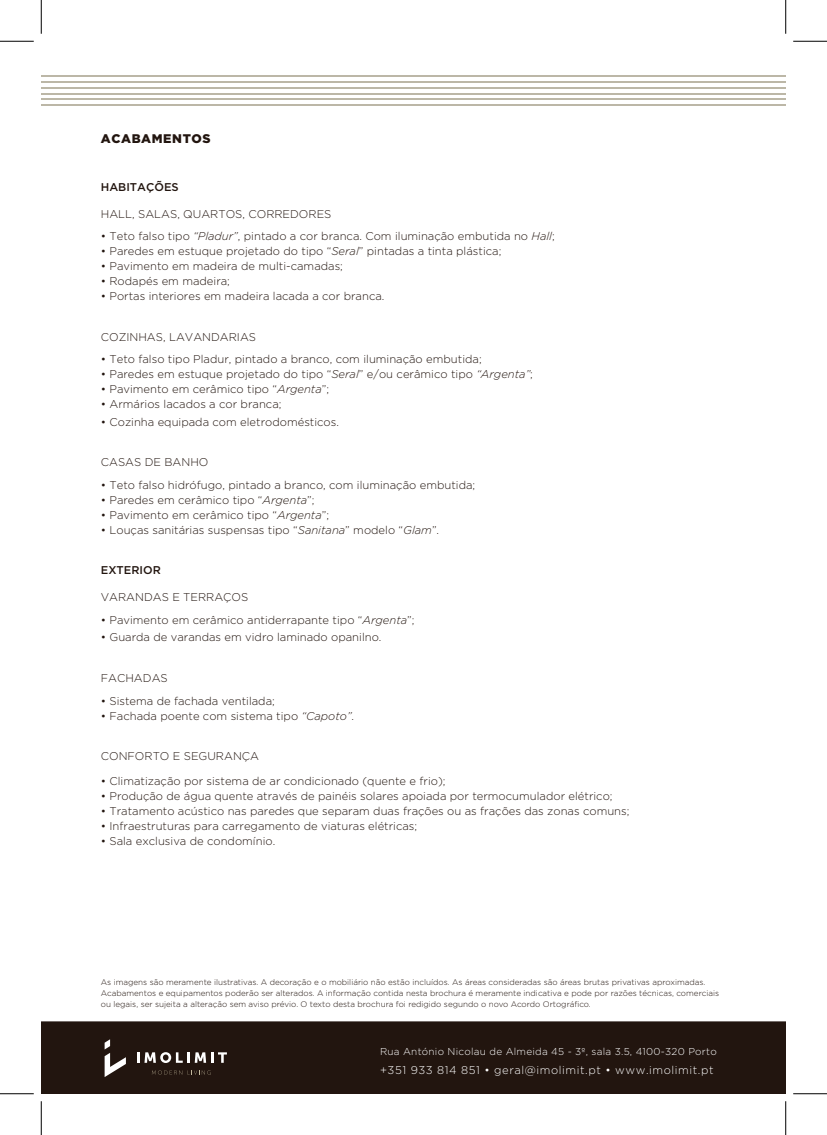
<style>
.page{position:relative;width:827px;height:1135px;background:#fff}
.page>*{position:absolute;margin:0;border:0;box-sizing:border-box;transform-origin:0 0}
.t1{font:900 12.5px "Gotham";letter-spacing:.05em;color:#22150f}
.t2{font:300 11.25px "Gotham";color:#22150f}
.t3{font:300 11.25px "Gotham";letter-spacing:.05em;color:#fff}
.t4{font:500 11.25px "Gotham";color:#22150f}
.t5{font:300 10px "Gotham";letter-spacing:.025em;color:#fff}
.t6{font:300 8.12px/11.2px "Gotham";color:#22150f}
.s1{font-style:italic}
</style>
<div class="page">
<div style="left:41px;top:1022px;width:744px;height:72px;background:#22150f"></div>
<div style="left:41px;top:1021px;width:744px;height:73px;border:1px solid #22150f"></div>
<hr style="left:41px;top:75px;width:744px;height:2px;background:#bcb7a7">
<svg style="left:41px;top:81px;width:744px;height:25px"></svg>
<svg style="left:105px;top:1039px;width:21px;height:38px"></svg>
<svg style="left:137px;top:1052px;width:90px;height:11px"></svg>
<svg style="left:152px;top:1070px;width:59px;height:5px"></svg>
<hr style="left:0;top:41px;width:34px;height:1px;background:#000">
<hr style="left:793px;top:41px;width:34px;height:1px;background:#000">
<hr style="left:0;top:1093px;width:34px;height:1px;background:#000">
<hr style="left:793px;top:1093px;width:34px;height:1px;background:#000">
<hr style="left:41px;top:0;width:1px;height:34px;background:#000">
<hr style="left:41px;top:1101px;width:1px;height:34px;background:#000">
<hr style="left:785px;top:0;width:1px;height:34px;background:#000">
<hr style="left:785px;top:1101px;width:1px;height:34px;background:#000">
<p class="t1" style="left:101px;top:129px;width:111px">ACABAMENTOS</p>
<p class="t4" style="left:101px;top:180px;width:79px">HABITAÇÕES</p>
<p class="t2" style="left:101px;top:207px;width:232px">HALL, SALAS, QUARTOS, CORREDORES</p>
<p class="t2" style="left:101px;top:229px;width:455px">• Teto falso tipo <span class="s1">“Pladur”</span>, pintado a cor branca. Com iluminação embutida no <span class="s1">Hall</span>;</p>
<p class="t2" style="left:101px;top:244px;width:402px">• Paredes em estuque projetado do tipo “<span class="s1">Seral</span>” pintadas a tinta plástica;</p>
<p class="t2" style="left:101px;top:259px;width:244px">• Pavimento em madeira de multi-camadas;</p>
<p class="t2" style="left:101px;top:274px;width:131px">• Rodapés em madeira;</p>
<p class="t2" style="left:101px;top:289px;width:285px">• Portas interiores em madeira lacada a cor branca.</p>
<p class="t2" style="left:101px;top:330px;width:157px">COZINHAS, LAVANDARIAS</p>
<p class="t2" style="left:101px;top:352px;width:382px">• Teto falso tipo Pladur, pintado a branco, com iluminação embutida;</p>
<p class="t2" style="left:101px;top:367px;width:433px">• Paredes em estuque projetado do tipo “<span class="s1">Seral</span>” e/ou cerâmico tipo <span class="s1">“Argenta”</span>;</p>
<p class="t2" style="left:101px;top:382px;width:230px">• Pavimento em cerâmico tipo “<span class="s1">Argenta</span>”;</p>
<p class="t2" style="left:101px;top:397px;width:182px">• Armários lacados a cor branca;</p>
<p class="t2" style="left:101px;top:415px;width:240px">• Cozinha equipada com eletrodomésticos.</p>
<p class="t2" style="left:101px;top:455px;width:109px">CASAS DE BANHO</p>
<p class="t2" style="left:101px;top:478px;width:376px">• Teto falso hidrófugo, pintado a branco, com iluminação embutida;</p>
<p class="t2" style="left:101px;top:493px;width:215px">• Paredes em cerâmico tipo “<span class="s1">Argenta</span>”;</p>
<p class="t2" style="left:101px;top:508px;width:230px">• Pavimento em cerâmico tipo “<span class="s1">Argenta</span>”;</p>
<p class="t2" style="left:101px;top:523px;width:340px">• Louças sanitárias suspensas tipo “<span class="s1">Sanitana</span>” modelo “<span class="s1">Glam</span>”.</p>
<p class="t4" style="left:101px;top:563px;width:61px">EXTERIOR</p>
<p class="t2" style="left:101px;top:590px;width:149px">VARANDAS E TERRAÇOS</p>
<p class="t2" style="left:101px;top:613px;width:315px">• Pavimento em cerâmico antiderrapante tipo “<span class="s1">Argenta</span>”;</p>
<p class="t2" style="left:101px;top:630px;width:282px">• Guarda de varandas em vidro laminado opanilno.</p>
<p class="t2" style="left:101px;top:671px;width:68px">FACHADAS</p>
<p class="t2" style="left:101px;top:693px;width:175px">• Sistema de fachada ventilada;</p>
<p class="t2" style="left:101px;top:708px;width:255px">• Fachada poente com sistema tipo <span class="s1">“Capoto”</span>.</p>
<p class="t2" style="left:101px;top:749px;width:160px">CONFORTO E SEGURANÇA</p>
<p class="t2" style="left:101px;top:774px;width:346px">• Climatização por sistema de ar condicionado (quente e frio);</p>
<p class="t2" style="left:101px;top:789px;width:513px">• Produção de água quente através de painéis solares apoiada por termocumulador elétrico;</p>
<p class="t2" style="left:101px;top:804px;width:530px">• Tratamento acústico nas paredes que separam duas frações ou as frações das zonas comuns;</p>
<p class="t2" style="left:101px;top:819px;width:318px">• Infraestruturas para carregamento de viaturas elétricas;</p>
<p class="t2" style="left:101px;top:834px;width:176px">• Sala exclusiva de condomínio.</p>
<p class="t6" style="left:101px;top:976px;width:619px">As imagens são meramente ilustrativas. A decoração e o mobiliário não estão incluídos. As áreas consideradas são áreas brutas privativas aproximadas.<br>Acabamentos e equipamentos poderão ser alterados. A informação contida nesta brochura é meramente indicativa e pode por razões técnicas, comerciais ou legais, ser sujeita a alteração sem aviso prévio. O texto desta brochura foi redigido segundo o novo Acordo Ortográfico.</p>
<p class="t5" style="left:380px;top:1045px;width:338px">Rua António Nicolau de Almeida 45 - 3º, sala 3.5, 4100-320 Porto</p>
<p class="t3" style="left:380px;top:1063px;width:335px">+351 933 814 851 • geral@imolimit.pt • www.imolimit.pt</p>
</div>
